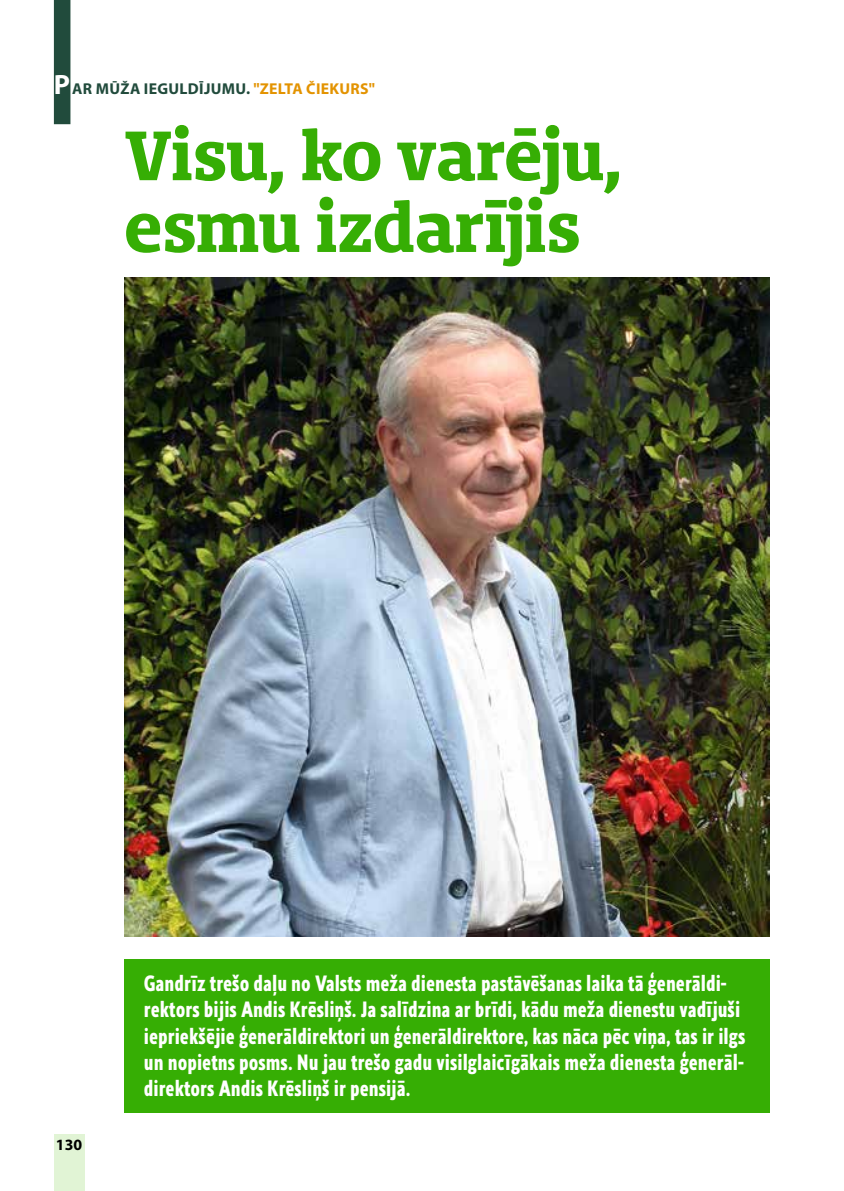
<style>
.page{position:relative;width:844px;height:1191px;background:#fff}
.page>*{position:absolute;margin:0;border:0;box-sizing:border-box;transform-origin:0 0}
.t1{font:700 64.75px/71.8px "Bommer Slab";letter-spacing:-.01em;color:#36ae04}
.t2{font:21px/26.2px "Ligurino Cd Eb";color:#fff}
.t3{font:700 15.75px "Myriad Pro";letter-spacing:.02em;color:#214b3c}
.t4{font:700 15.75px "Myriad Pro";color:#000}
.s1{font-size:28px;color:#fff}
.s2{color:#e39300}
</style>
<div class="page">
<div style="left:54px;top:1134px;width:30px;height:57px;background:#e1f4d5"></div>
<div style="left:54px;top:0;width:16px;height:124px;background:#214b3c"></div>
<div style="left:124px;top:959px;width:645px;height:153px;background:#36ae04"></div>
<img style="left:124px;top:278px;width:645px;height:659px">
<p class="t3" style="left:54px;top:79px;width:323px"><span class="s1">P</span> AR MŪŽA IEGULDĪJUMU. <span class="s2">"ZELTA ČIEKURS"</span></p>
<h1 class="t1" style="left:124px;top:120px;width:499px">Visu, ko varēju, esmu izdarījis</h1>
<p class="t4" style="left:56px;top:1134px;width:28px">130</p>
<p class="t2" style="left:144px;top:967px;width:603px">Gandrīz trešo daļu no Valsts meža dienesta pastāvēšanas laika tā ģenerāldi&shy;rektors bijis Andis Krēsliņš. Ja salīdzina ar brīdi, kādu meža dienestu vadījuši iepriekšējie ģenerāldirektori un ģenerāldirektore, kas nāca pēc viņa, tas ir ilgs un nopietns posms. Nu jau trešo gadu visilglaicīgākais meža dienesta ģenerāl&shy;direktors Andis Krēsliņš ir pensijā.</p>
</div>
